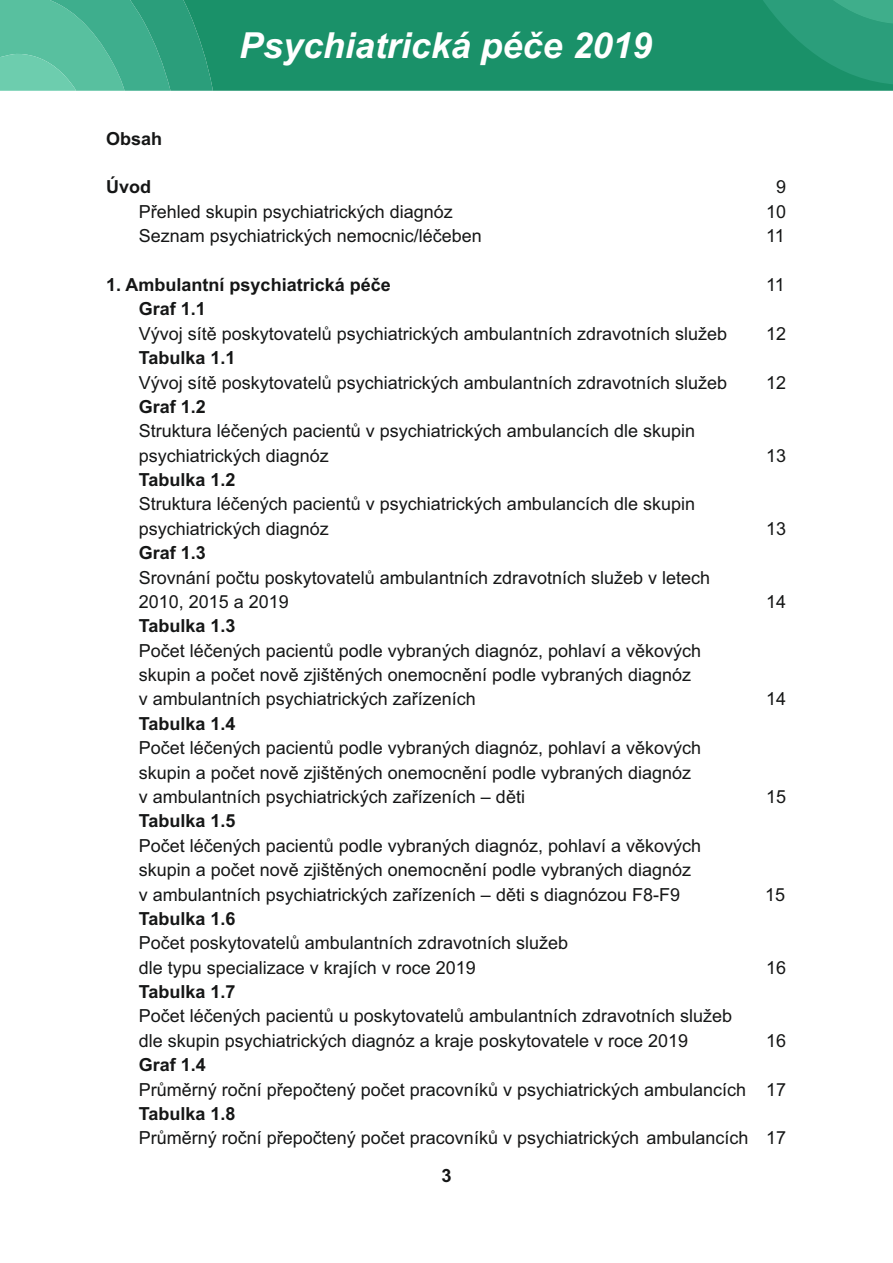
<style>
.page{position:relative;width:893px;height:1263px;background:#fff}
.page>*{position:absolute;margin:0;border:0;box-sizing:border-box;transform-origin:0 0}
.t1{font:italic 700 35.85px "Arial";color:#fff}
.t2{font:700 18.3px "Arial";color:#151616}
.t3{font:18px/24.5px "Arial";color:#151616}
.t4{font:700 18px "Arial";color:#151616}
</style>
<div class="page">
<svg style="left:0;top:0;width:180px;height:91px;background:#4db797"></svg>
<div style="left:180px;top:0;width:713px;height:91px;background:#1a9169"></div>
<svg style="left:758px;top:0;width:135px;height:85px;background:#269a75"></svg>
<h1 class="t1" style="left:239px;top:32px;width:415px">Psychiatrická péče 2019</h1>
<p class="t4" style="left:106px;top:132px;width:58px">Obsah</p>
<p class="t4" style="left:106px;top:180px;width:46px">Úvod</p>
<p class="t3" style="left:776px;top:177px;width:12px">9</p>
<p class="t3" style="left:139px;top:201px;width:316px">Přehled skupin psychiatrických diagnóz</p>
<p class="t3" style="left:766px;top:201px;width:22px">10</p>
<p class="t3" style="left:139px;top:225px;width:345px">Seznam psychiatrických nemocnic/léčeben</p>
<p class="t3" style="left:766px;top:225px;width:20px">11</p>
<p class="t4" style="left:106px;top:278px;width:286px">1. Ambulantní psychiatrická péče</p>
<p class="t3" style="left:766px;top:274px;width:20px">11</p>
<p class="t4" style="left:139px;top:302px;width:69px">Graf 1.1</p>
<p class="t3" style="left:139px;top:323px;width:590px">Vývoj sítě poskytovatelů psychiatrických ambulantních zdravotních služeb</p>
<p class="t3" style="left:766px;top:323px;width:22px">12</p>
<p class="t4" style="left:139px;top:351px;width:98px">Tabulka 1.1</p>
<p class="t3" style="left:139px;top:372px;width:590px">Vývoj sítě poskytovatelů psychiatrických ambulantních zdravotních služeb</p>
<p class="t3" style="left:766px;top:372px;width:22px">12</p>
<p class="t4" style="left:139px;top:400px;width:69px">Graf 1.2</p>
<p class="t3" style="left:139px;top:420px;width:558px">Struktura léčených pacientů v psychiatrických ambulancích dle skupin psychiatrických diagnóz</p>
<p class="t3" style="left:766px;top:445px;width:22px">13</p>
<p class="t4" style="left:139px;top:473px;width:98px">Tabulka 1.2</p>
<p class="t3" style="left:139px;top:493px;width:558px">Struktura léčených pacientů v psychiatrických ambulancích dle skupin psychiatrických diagnóz</p>
<p class="t4" style="left:139px;top:546px;width:69px">Graf 1.3</p>
<p class="t3" style="left:139px;top:567px;width:573px">Srovnání počtu poskytovatelů ambulantních zdravotních služeb v letech<br>2010, 2015 a 2019</p>
<p class="t4" style="left:139px;top:619px;width:98px">Tabulka 1.3</p>
<p class="t3" style="left:139px;top:640px;width:564px">Počet léčených pacientů podle vybraných diagnóz, pohlaví a věkových skupin a počet nově zjištěných onemocnění podle vybraných diagnóz v ambulantních psychiatrických zařízeních</p>
<p class="t4" style="left:139px;top:717px;width:98px">Tabulka 1.4</p>
<p class="t3" style="left:139px;top:737px;width:564px">Počet léčených pacientů podle vybraných diagnóz, pohlaví a věkových skupin a počet nově zjištěných onemocnění podle vybraných diagnóz v ambulantních psychiatrických zařízeních – děti</p>
<p class="t4" style="left:139px;top:814px;width:98px">Tabulka 1.5</p>
<p class="t3" style="left:139px;top:835px;width:564px">Počet léčených pacientů podle vybraných diagnóz, pohlaví a věkových skupin a počet nově zjištěných onemocnění podle vybraných diagnóz v ambulantních psychiatrických zařízeních – děti s diagnózou F8-F9</p>
<p class="t4" style="left:139px;top:912px;width:98px">Tabulka 1.6</p>
<p class="t3" style="left:139px;top:932px;width:431px">Počet poskytovatelů ambulantních zdravotních služeb dle typu specializace v krajích v roce 2019</p>
<p class="t4" style="left:139px;top:985px;width:98px">Tabulka 1.7</p>
<p class="t3" style="left:139px;top:1005px;width:595px">Počet léčených pacientů u poskytovatelů ambulantních zdravotních služeb dle skupin psychiatrických diagnóz a kraje poskytovatele v roce 2019</p>
<p class="t3" style="left:766px;top:518px;width:22px">13</p>
<p class="t3" style="left:766px;top:591px;width:22px">14</p>
<p class="t3" style="left:766px;top:688px;width:22px">14</p>
<p class="t3" style="left:766px;top:786px;width:22px">15</p>
<p class="t3" style="left:765px;top:884px;width:22px">15</p>
<p class="t3" style="left:766px;top:957px;width:22px">16</p>
<p class="t3" style="left:766px;top:1030px;width:22px">16</p>
<p class="t4" style="left:139px;top:1058px;width:69px">Graf 1.4</p>
<p class="t3" style="left:139px;top:1079px;width:649px">Průměrný roční přepočtený počet pracovníků v psychiatrických ambulancích 17</p>
<p class="t4" style="left:139px;top:1107px;width:98px">Tabulka 1.8</p>
<p class="t3" style="left:139px;top:1127px;width:649px">Průměrný roční přepočtený počet pracovníků v psychiatrických ambulancích 17</p>
<p class="t2" style="left:441px;top:1169px;width:12px">3</p>
</div>
